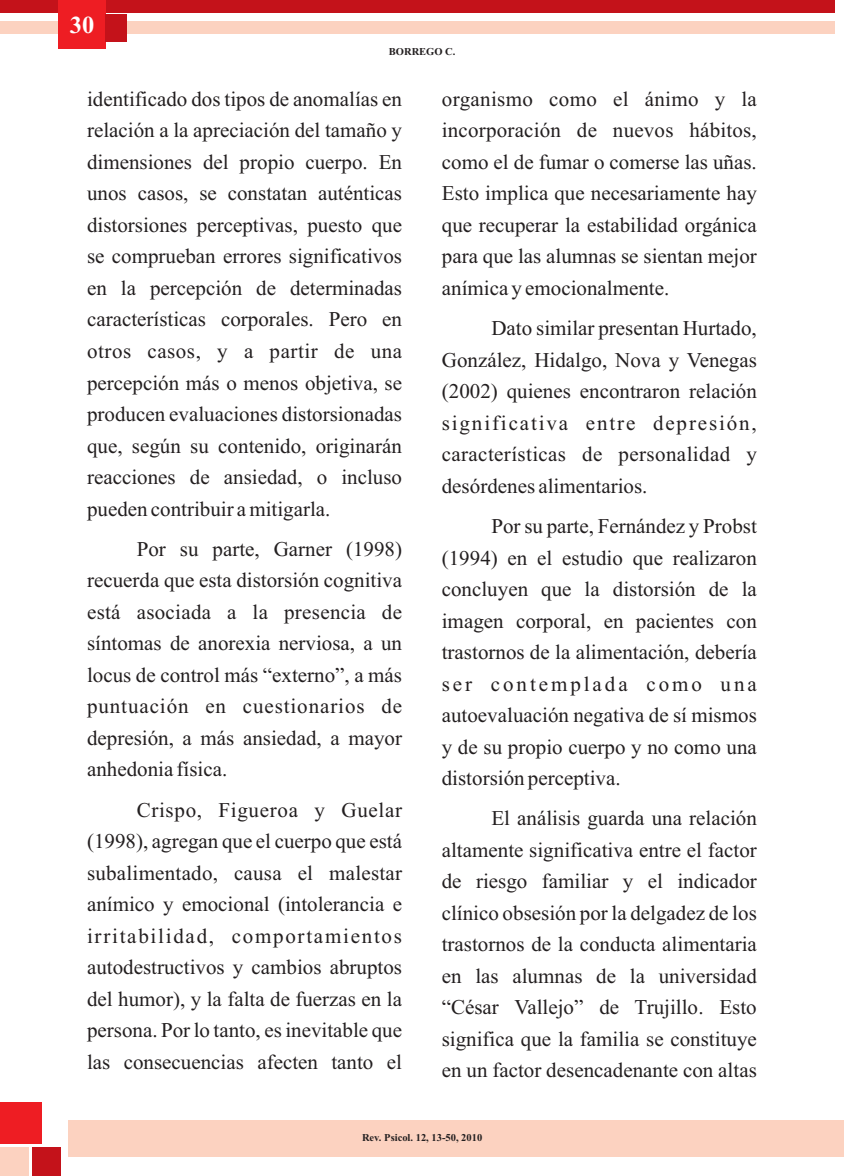
<style>
.page{position:relative;width:844px;height:1176px;background:#fff}
.page>*{position:absolute;margin:0;border:0;box-sizing:border-box;transform-origin:0 0}
.t1{font:700 24.5px "Times New Roman";color:#fff}
.t2{font:21px/31.5px "Times New Roman";color:#231f20;text-align:justify}
.t3{font:700 10.5px "Times New Roman";color:#231f20}
</style>
<div class="page">
<div style="left:68px;top:1120px;width:775px;height:37px;background:#fcd2c0"></div>
<div style="left:0;top:1147px;width:29px;height:29px;background:#fcd2c0"></div>
<div style="left:0;top:1101px;width:41px;height:42px;background:#ee1d23"></div>
<div style="left:32px;top:1147px;width:28px;height:29px;background:#c4121a"></div>
<div style="left:0;top:0;width:833px;height:13px;background:#c4121a"></div>
<div style="left:0;top:21px;width:833px;height:13px;background:#fcd2c0"></div>
<div style="left:58px;top:0;width:47px;height:49px;background:#ee1d23"></div>
<div style="left:105px;top:15px;width:22px;height:27px;background:#c4121a"></div>
<p class="t1" style="left:70px;top:16px;width:26px">30</p>
<p class="t3" style="left:389px;top:48px;width:68px">BORREGO C.</p>
<p class="t2" style="left:87px;top:85px;width:316px">identificado dos tipos de anomalías en relación a la apreciación del tamaño y dimensiones del propio cuerpo. En unos casos, se constatan auténticas distorsiones perceptivas, puesto que se comprueban errores significativos en la percepción de determinadas características corporales. Pero en otros casos, y a partir de una percepción más o menos objetiva, se producen evaluaciones distorsionadas que, según su contenido, originarán reacciones de ansiedad, o incluso pueden contribuir a mitigarla.</p>
<p class="t2" style="left:87px;top:535px;width:316px;text-indent:50px">Por su parte, Garner (1998) recuerda que esta distorsión cognitiva está asociada a la presencia de síntomas de anorexia nerviosa, a un locus de control más “externo”, a más puntuación en cuestionarios de depresión, a más ansiedad, a mayor anhedonia física.</p>
<p class="t2" style="left:87px;top:796px;width:316px;text-indent:50px">Crispo, Figueroa y Guelar (1998), agregan que el cuerpo que está subalimentado, causa el malestar anímico y emocional (intolerancia e irritabilidad, comportamientos autodestructivos y cambios abruptos del humor), y la falta de fuerzas en la persona. Por lo tanto, es inevitable que las consecuencias afecten tanto el</p>
<p class="t2" style="left:441px;top:85px;width:316px">organismo como el ánimo y la incorporación de nuevos hábitos, como el de fumar o comerse las uñas.<br>Esto implica que necesariamente hay que recuperar la estabilidad orgánica para que las alumnas se sientan mejor anímica y emocionalmente.</p>
<p class="t2" style="left:441px;top:314px;width:316px;text-indent:50px">Dato similar presentan Hurtado, González, Hidalgo, Nova y Venegas (2002) quienes encontraron relación significativa entre depresión, características de personalidad y desórdenes alimentarios.</p>
<p class="t2" style="left:441px;top:512px;width:316px;text-indent:50px">Por su parte, Fernández y Probst (1994) en el estudio que realizaron concluyen que la distorsión de la imagen corporal, en pacientes con trastornos de la alimentación, debería ser contemplada como una autoevaluación negativa de sí mismos y de su propio cuerpo y no como una distorsión perceptiva.</p>
<p class="t2" style="left:441px;top:804px;width:316px;text-indent:50px">El análisis guarda una relación altamente significativa entre el factor de riesgo familiar y el indicador clínico obsesión por la delgadez de los trastornos de la conducta alimentaria en las alumnas de la universidad “César Vallejo” de Trujillo. Esto significa que la familia se constituye en un factor desencadenante con altas</p>
<p class="t3" style="left:362px;top:1134px;width:122px">Rev. Psicol. 12, 13-50, 2010</p>
</div>
